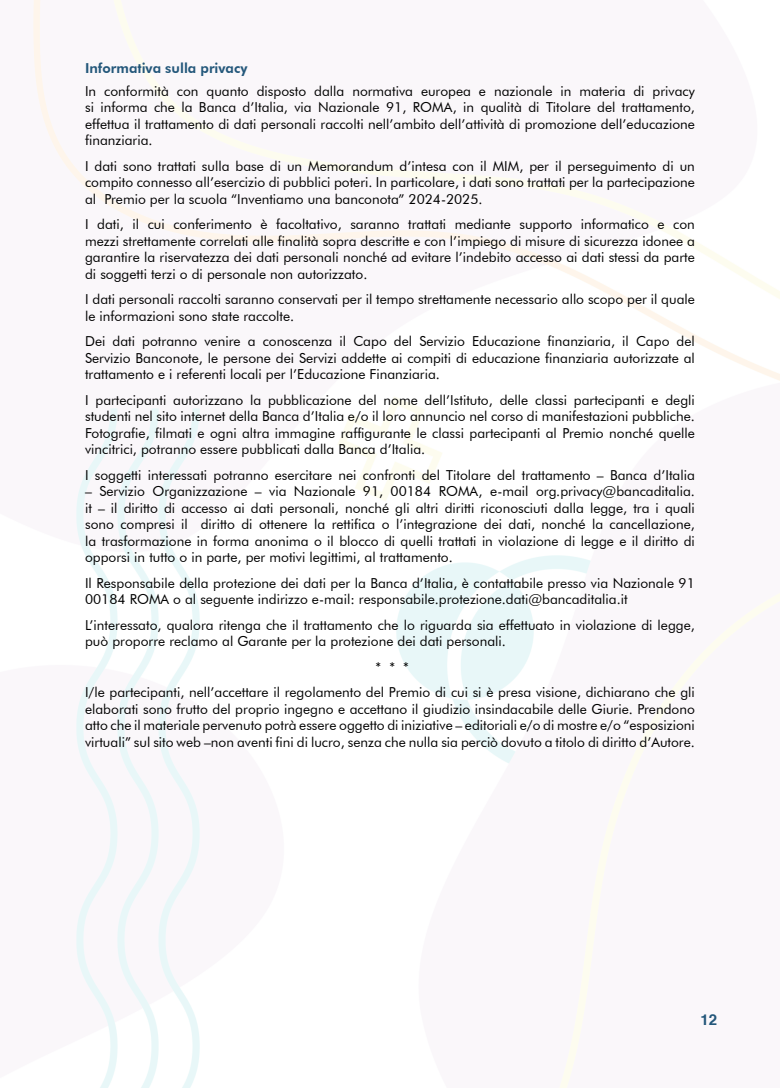
<style>
.page{position:relative;width:780px;height:1088px;background:#fff}
.page>*{position:absolute;margin:0;border:0;box-sizing:border-box;transform-origin:0 0}
.t1{font:700 15px "Helvetica";color:#23577a}
.t2{font:13.75px/16.5px "Futura BT";color:#000;text-align:justify}
.t3{font:800 13.75px "Futura BT";color:#23577a}
</style>
<div class="page">
<img style="left:33px;top:0;width:747px;height:1088px">
<p class="t3" style="left:85px;top:60px;width:164px">Informativa sulla privacy</p>
<p class="t2" style="left:85px;top:82px;width:611px">In conformità con quanto disposto dalla normativa europea e nazionale in materia di privacy si informa che la Banca d’Italia, via Nazionale 91, ROMA, in qualità di Titolare del trattamento, effettua il trattamento di dati personali raccolti nell’ambito dell’attività di promozione dell’educazione finanziaria.</p>
<p class="t2" style="left:85px;top:157px;width:611px">I dati sono trattati sulla base di un Memorandum d’intesa con il MIM, per il perseguimento di un compito connesso all’esercizio di pubblici poteri. In particolare, i dati sono trattati per la partecipazione al Premio per la scuola “Inventiamo una banconota” 2024-2025.</p>
<p class="t2" style="left:85px;top:216px;width:611px">I dati, il cui conferimento è facoltativo, saranno trattati mediante supporto informatico e con mezzi strettamente correlati alle finalità sopra descritte e con l’impiego di misure di sicurezza idonee a garantire la riservatezza dei dati personali nonché ad evitare l’indebito accesso ai dati stessi da parte di soggetti terzi o di personale non autorizzato.</p>
<p class="t2" style="left:85px;top:291px;width:611px">I dati personali raccolti saranno conservati per il tempo strettamente necessario allo scopo per il quale le informazioni sono state raccolte.</p>
<p class="t2" style="left:85px;top:333px;width:611px">Dei dati potranno venire a conoscenza il Capo del Servizio Educazione finanziaria, il Capo del Servizio Banconote, le persone dei Servizi addette ai compiti di educazione finanziaria autorizzate al trattamento e i referenti locali per l’Educazione Finanziaria.</p>
<p class="t2" style="left:85px;top:391px;width:611px">I partecipanti autorizzano la pubblicazione del nome dell’Istituto, delle classi partecipanti e degli studenti nel sito internet della Banca d’Italia e/o il loro annuncio nel corso di manifestazioni pubbliche.<br>Fotografie, filmati e ogni altra immagine raffigurante le classi partecipanti al Premio nonché quelle vincitrici, potranno essere pubblicati dalla Banca d’Italia.</p>
<p class="t2" style="left:85px;top:466px;width:611px">I soggetti interessati potranno esercitare nei confronti del Titolare del trattamento – Banca d’Italia</p>
<p class="t2" style="left:85px;top:483px;width:611px">– Servizio Organizzazione – via Nazionale 91, 00184 ROMA, e-mail org.privacy@bancaditalia. it – il diritto di accesso ai dati personali, nonché gli altri diritti riconosciuti dalla legge, tra i quali sono compresi il diritto di ottenere la rettifica o l’integrazione dei dati, nonché la cancellazione, la trasformazione in forma anonima o il blocco di quelli trattati in violazione di legge e il diritto di opporsi in tutto o in parte, per motivi legittimi, al trattamento.</p>
<p class="t2" style="left:85px;top:574px;width:611px">Il Responsabile della protezione dei dati per la Banca d’Italia, è contattabile presso via Nazionale 91<br>00184 ROMA o al seguente indirizzo e-mail: responsabile.protezione.dati@bancaditalia.it</p>
<p class="t2" style="left:85px;top:616px;width:611px">L’interessato, qualora ritenga che il trattamento che lo riguarda sia effettuato in violazione di legge, può proporre reclamo al Garante per la protezione dei dati personali.</p>
<p class="t2" style="left:85px;top:654px;width:611px;line-height:25.5px;text-align:center">* * *<br>I/le partecipanti, nell’accettare il regolamento del Premio di cui si è presa visione, dichiarano che gli</p>
<p class="t2" style="left:85px;top:700px;width:611px">elaborati sono frutto del proprio ingegno e accettano il giudizio insindacabile delle Giurie. Prendono atto che il materiale pervenuto potrà essere oggetto di iniziative – editoriali e/o di mostre e/o “esposizioni virtuali” sul sito web –non aventi fini di lucro, senza che nulla sia perciò dovuto a titolo di diritto d’Autore.</p>
<p class="t1" style="left:700px;top:1007px;width:18px">12</p>
</div>
